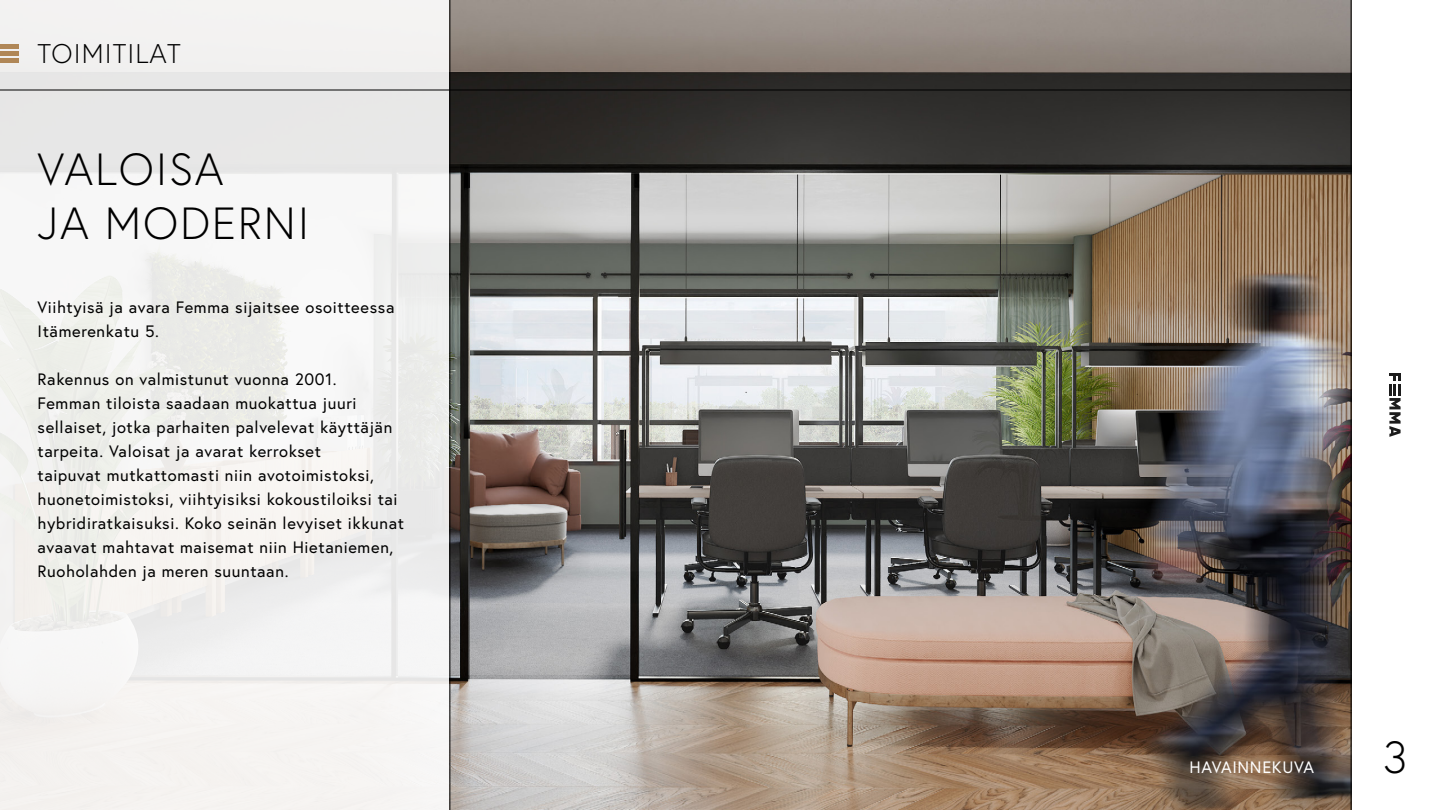
<style>
.page{position:relative;width:1440px;height:810px;background:#fff}
.page>*{position:absolute;margin:0;border:0;box-sizing:border-box;transform-origin:0 0}
.t1{font:300 45px/54px "Europa";letter-spacing:.04em;color:#000}
.t2{font:300 27px "Europa";letter-spacing:.04em;color:#000}
.t3{font:16.5px/24px "Europa";letter-spacing:.04em;color:#000}
.t4{font:16.5px "Europa";letter-spacing:.04em;color:#fff}
</style>
<div class="page">
<img style="left:450px;top:0;width:901px;height:810px">
<div style="left:0;top:0;width:449px;height:810px;background:#f3f2f1"></div>
<hr style="left:449px;top:0;width:1px;height:810px;background:#000">
<hr style="left:1351px;top:0;width:1px;height:810px;background:#000">
<hr style="left:0;top:90px;width:1352px;height:1px;background:#000">
<svg style="left:1389px;top:373px;width:12px;height:64px"></svg>
<hr style="left:0;top:59px;width:19px;height:4px;background:#b08757">
<div style="left:0;top:51px;width:19px;height:5px;background:#b08757"></div>
<div style="left:0;top:44px;width:19px;height:5px;background:#b08757"></div>
<h2 class="t2" style="left:38px;top:37px;width:145px">TOIMITILAT</h2>
<h1 class="t1" style="left:38px;top:142px;width:273px">VALOISA<br>JA MODERNI</h1>
<p class="t3" style="left:38px;top:295px;width:358px">Viihtyisä ja avara Femma sijaitsee osoitteessa<br>Itämerenkatu 5.</p>
<p class="t3" style="left:38px;top:367px;width:368px">Rakennus on valmistunut vuonna 2001.<br>Femman tiloista saadaan muokattua juuri sellaiset, jotka parhaiten palvelevat käyttäjän tarpeita. Valoisat ja avarat kerrokset<br>taipuvat mutkattomasti niin avotoimistoksi, huonetoimistoksi, viihtyisiksi kokoustiloiksi tai hybridiratkaisuksi. Koko seinän levyiset ikkunat avaavat mahtavat maisemat niin Hietaniemen, Ruoholahden ja meren suuntaan.</p>
<p class="t4" style="left:1189px;top:756px;width:126px">HAVAINNEKUVA</p>
<h1 class="t1" style="left:1383px;top:729px;width:26px">3</h1>
</div>
